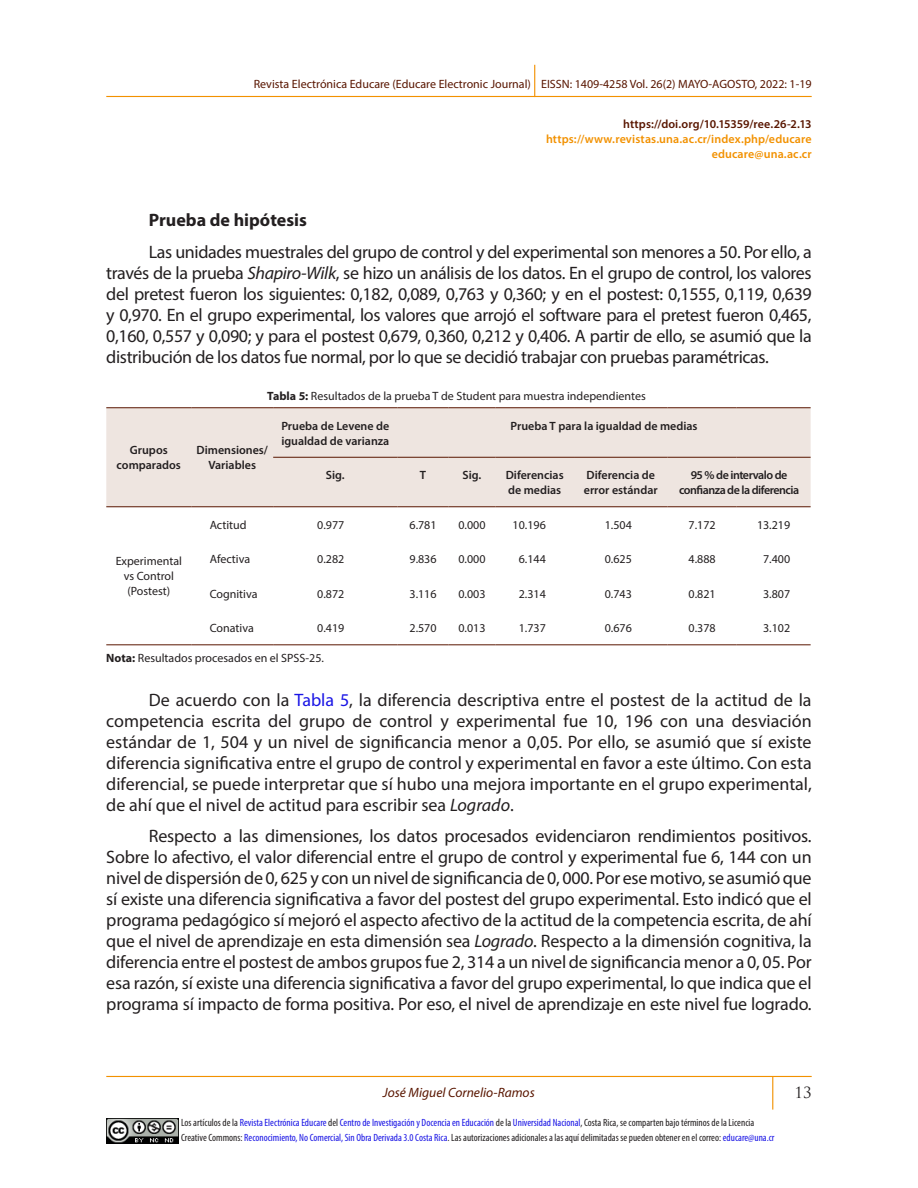
<style>
.page{position:relative;width:918px;height:1188px;background:#fff}
.page>*{position:absolute;margin:0;border:0;box-sizing:border-box;transform-origin:0 0}
.TEXTO{font:18px/21px "Myriad Pro";letter-spacing:-.01em;color:#231f20;text-align:justify}
.SUBTITULO_2{font:700 18px "Myriad Pro";color:#231f20}
.t1{font:15px "Trajan Pro";color:#231f20}
.t2{font:italic 13.5px "Myriad Pro";color:#591600}
.t3{font:12px/15px "Myriad Pro";color:#231f20;text-align:center}
.t4{font:600 12px/15px "Myriad Pro";color:#231f20}
.t5{font:12px "Myriad Pro";color:#591600}
.t6{font:600 12px/15px "Myriad Pro";letter-spacing:.01em;color:#f29100;text-align:right}
.t7{font:600 12px/15px "Myriad Pro";letter-spacing:-.04em;color:#231f20;text-align:center}
.t8{font:600 12px "Myriad Pro";letter-spacing:.005em;color:#591600}
.t9{font:condensed 10.5px/15px "Myriad Pro";color:#231f20}
.s1{font-style:italic}
.s2{font-weight:700}
.s3{color:#fff}
.s4{color:#1a15e5}
</style>
<div class="page">
<hr style="left:106px;top:1076px;width:706px;height:1px;background:#f29100">
<hr style="left:772px;top:1077px;width:1px;height:33px;background:#f29100">
<img style="left:106px;top:1118px;width:73px;height:26px">
<hr style="left:106px;top:96px;width:706px;height:1px;background:#f29100">
<hr style="left:534px;top:65px;width:1px;height:32px;background:#f29100">
<div style="left:106px;top:408px;width:705px;height:98px;background:#eee5e0"></div>
<hr style="left:106px;top:644px;width:85px;height:1px;background:#591600">
<hr style="left:191px;top:644px;width:82px;height:1px;background:#591600">
<hr style="left:273px;top:644px;width:125px;height:1px;background:#591600">
<hr style="left:398px;top:644px;width:51px;height:1px;background:#591600">
<hr style="left:449px;top:644px;width:46px;height:1px;background:#591600">
<hr style="left:495px;top:644px;width:79px;height:1px;background:#591600">
<hr style="left:574px;top:644px;width:94px;height:1px;background:#591600">
<hr style="left:668px;top:644px;width:69px;height:1px;background:#591600">
<hr style="left:737px;top:644px;width:74px;height:1px;background:#591600">
<hr style="left:106px;top:407px;width:85px;height:1px;background:#591600">
<hr style="left:191px;top:407px;width:82px;height:1px;background:#591600">
<hr style="left:273px;top:407px;width:125px;height:1px;background:#591600">
<hr style="left:398px;top:407px;width:51px;height:1px;background:#591600">
<hr style="left:449px;top:407px;width:46px;height:1px;background:#591600">
<hr style="left:495px;top:407px;width:79px;height:1px;background:#591600">
<hr style="left:574px;top:407px;width:94px;height:1px;background:#591600">
<hr style="left:668px;top:407px;width:69px;height:1px;background:#591600">
<hr style="left:737px;top:407px;width:74px;height:1px;background:#591600">
<hr style="left:273px;top:457px;width:125px;height:1px;background:#591600">
<hr style="left:398px;top:457px;width:51px;height:1px;background:#591600">
<hr style="left:449px;top:457px;width:46px;height:1px;background:#591600">
<hr style="left:495px;top:457px;width:79px;height:1px;background:#591600">
<hr style="left:574px;top:457px;width:94px;height:1px;background:#591600">
<hr style="left:668px;top:457px;width:69px;height:1px;background:#591600">
<hr style="left:737px;top:457px;width:74px;height:1px;background:#591600">
<hr style="left:106px;top:506px;width:85px;height:1px;background:#591600">
<hr style="left:191px;top:506px;width:82px;height:1px;background:#591600">
<hr style="left:273px;top:506px;width:125px;height:1px;background:#591600">
<hr style="left:398px;top:506px;width:51px;height:1px;background:#591600">
<hr style="left:449px;top:506px;width:46px;height:1px;background:#591600">
<hr style="left:495px;top:506px;width:79px;height:1px;background:#591600">
<hr style="left:574px;top:506px;width:94px;height:1px;background:#591600">
<hr style="left:668px;top:506px;width:69px;height:1px;background:#591600">
<hr style="left:737px;top:506px;width:74px;height:1px;background:#591600">
<p class="t5" style="left:254px;top:77px;width:559px">Revista Electrónica Educare (Educare Electronic Journal) EISSN: 1409-4258 Vol. 26(2) MAYO-AGOSTO, 2022: 1-19</p>
<p class="t8" style="left:623px;top:116px;width:190px">https://doi.org/10.15359/ree.26-2.13</p>
<p class="t6" style="left:546px;top:131px;width:267px">https://www.revistas.una.ac.cr/index.php/educare educare@una.ac.cr</p>
<h3 class="SUBTITULO_2" style="left:149px;top:208px;width:160px">Prueba de hipótesis</h3>
<p class="TEXTO" style="left:106px;top:241px;width:707px;text-indent:43px">Las unidades muestrales del grupo de control y del experimental son menores a 50. Por ello, a través de la prueba <span class="s1">Shapiro-Wilk</span>, se hizo un análisis de los datos. En el grupo de control, los valores del pretest fueron los siguientes: 0,182, 0,089, 0,763 y 0,360; y en el postest: 0,1555, 0,119, 0,639 y 0,970. En el grupo experimental, los valores que arrojó el software para el pretest fueron 0,465, 0,160, 0,557 y 0,090; y para el postest 0,679, 0,360, 0,212 y 0,406. A partir de ello, se asumió que la distribución de los datos fue normal, por lo que se decidió trabajar con pruebas paramétricas.</p>
<p class="t3" style="left:267px;top:388px;width:380px"><span class="s2">Tabla 5:</span> Resultados de la prueba T de Student para muestra independientes</p>
<p class="t4" style="left:117px;top:442px;width:66px;text-align:center">Grupos comparados</p>
<p class="t4" style="left:197px;top:442px;width:73px;text-align:center">Dimensiones/<br>Variables</p>
<p class="t4" style="left:281px;top:418px;width:110px">Prueba de Levene de igualdad de varianza</p>
<p class="t4" style="left:511px;top:418px;width:188px">Prueba T para la igualdad de medias</p>
<p class="t4" style="left:326px;top:467px;width:20px">Sig.</p>
<p class="t4" style="left:420px;top:467px;width:8px">T</p>
<p class="t4" style="left:463px;top:467px;width:20px">Sig.</p>
<p class="t4" style="left:506px;top:467px;width:59px">Diferencias de medias</p>
<p class="t4" style="left:584px;top:467px;width:75px">Diferencia de error estándar</p>
<p class="t7" style="left:679px;top:467px;width:122px">95 % de intervalo de confianza de la diferencia</p>
<p class="t3" style="left:116px;top:554px;width:68px">Experimental vs Control</p>
<p class="t3" style="left:127px;top:584px;width:44px">(Postest)</p>
<p class="t3" style="left:210px;top:517px;width:38px">Actitud</p>
<p class="t3" style="left:317px;top:517px;width:29px">0.977</p>
<p class="t3" style="left:410px;top:517px;width:29px">6.781</p>
<p class="t3" style="left:458px;top:517px;width:29px">0.000</p>
<p class="t3" style="left:513px;top:517px;width:35px">10.196</p>
<p class="t3" style="left:605px;top:517px;width:29px">1.504</p>
<p class="t3" style="left:689px;top:517px;width:29px">7.172</p>
<p class="t3" style="left:757px;top:517px;width:35px">13.219</p>
<p class="t3" style="left:210px;top:551px;width:42px">Afectiva</p>
<p class="t3" style="left:317px;top:551px;width:29px">0.282</p>
<p class="t3" style="left:410px;top:551px;width:29px">9.836</p>
<p class="t3" style="left:458px;top:551px;width:29px">0.000</p>
<p class="t3" style="left:513px;top:551px;width:35px"><span class="s3">0</span>6.144</p>
<p class="t3" style="left:605px;top:551px;width:29px">0.625</p>
<p class="t3" style="left:689px;top:551px;width:29px">4.888</p>
<p class="t3" style="left:757px;top:551px;width:35px"><span class="s3">0</span>7.400</p>
<p class="t3" style="left:210px;top:586px;width:49px">Cognitiva</p>
<p class="t3" style="left:317px;top:586px;width:29px">0.872</p>
<p class="t3" style="left:410px;top:586px;width:29px">3.116</p>
<p class="t3" style="left:458px;top:586px;width:29px">0.003</p>
<p class="t3" style="left:513px;top:586px;width:35px"><span class="s3">0</span>2.314</p>
<p class="t3" style="left:605px;top:586px;width:29px">0.743</p>
<p class="t3" style="left:689px;top:586px;width:29px">0.821</p>
<p class="t3" style="left:757px;top:586px;width:35px"><span class="s3">0</span>3.807</p>
<p class="t3" style="left:210px;top:620px;width:46px">Conativa</p>
<p class="t3" style="left:317px;top:620px;width:29px">0.419</p>
<p class="t3" style="left:410px;top:620px;width:29px">2.570</p>
<p class="t3" style="left:458px;top:620px;width:29px">0.013</p>
<p class="t3" style="left:513px;top:620px;width:35px"><span class="s3">0</span>1.737</p>
<p class="t3" style="left:605px;top:620px;width:29px">0.676</p>
<p class="t3" style="left:689px;top:620px;width:29px">0.378</p>
<p class="t3" style="left:757px;top:620px;width:35px"><span class="s3">0</span>3.102</p>
<p class="t3" style="left:106px;top:650px;width:219px"><span class="s2">Nota:</span> Resultados procesados en el SPSS-25.</p>
<p class="TEXTO" style="left:106px;top:689px;width:707px;text-indent:43px">De acuerdo con la <span class="s4">Tabla 5</span>, la diferencia descriptiva entre el postest de la actitud de la competencia escrita del grupo de control y experimental fue 10, 196 con una desviación estándar de 1, 504 y un nivel de significancia menor a 0,05. Por ello, se asumió que sí existe diferencia significativa entre el grupo de control y experimental en favor a este último. Con esta diferencial, se puede interpretar que sí hubo una mejora importante en el grupo experimental, de ahí que el nivel de actitud para escribir sea <span class="s1">Logrado</span>.</p>
<p class="TEXTO" style="left:106px;top:826px;width:707px;text-indent:43px">Respecto a las dimensiones, los datos procesados evidenciaron rendimientos positivos.<br>Sobre lo afectivo, el valor diferencial entre el grupo de control y experimental fue 6, 144 con un nivel de dispersión de 0, 625 y con un nivel de significancia de 0, 000. Por ese motivo, se asumió que sí existe una diferencia significativa a favor del postest del grupo experimental. Esto indicó que el programa pedagógico sí mejoró el aspecto afectivo de la actitud de la competencia escrita, de ahí que el nivel de aprendizaje en esta dimensión sea <span class="s1">Logrado</span>. Respecto a la dimensión cognitiva, la diferencia entre el postest de ambos grupos fue 2, 314 a un nivel de significancia menor a 0, 05. Por esa razón, sí existe una diferencia significativa a favor del grupo experimental, lo que indica que el programa sí impacto de forma positiva. Por eso, el nivel de aprendizaje en este nivel fue logrado.</p>
<p class="t2" style="left:383px;top:1084px;width:153px">José Miguel Cornelio-Ramos</p>
<p class="t1" style="left:795px;top:1083px;width:19px">13</p>
<p class="t9" style="left:181px;top:1115px;width:595px">Los artículos de la <span class="s4">Revista Electrónica Educare</span> del <span class="s4">Centro de Investigación y Docencia en Educación</span> de la <span class="s4">Universidad Nacional</span>, Costa Rica, se comparten bajo términos de la Licencia<br>Creative Commons: <span class="s4">Reconocimiento, No Comercial, Sin Obra Derivada 3.0 Costa Rica</span>. Las autorizaciones adicionales a las aquí delimitadas se pueden obtener en el correo: <span class="s4">educare@una.cr</span></p>
</div>
